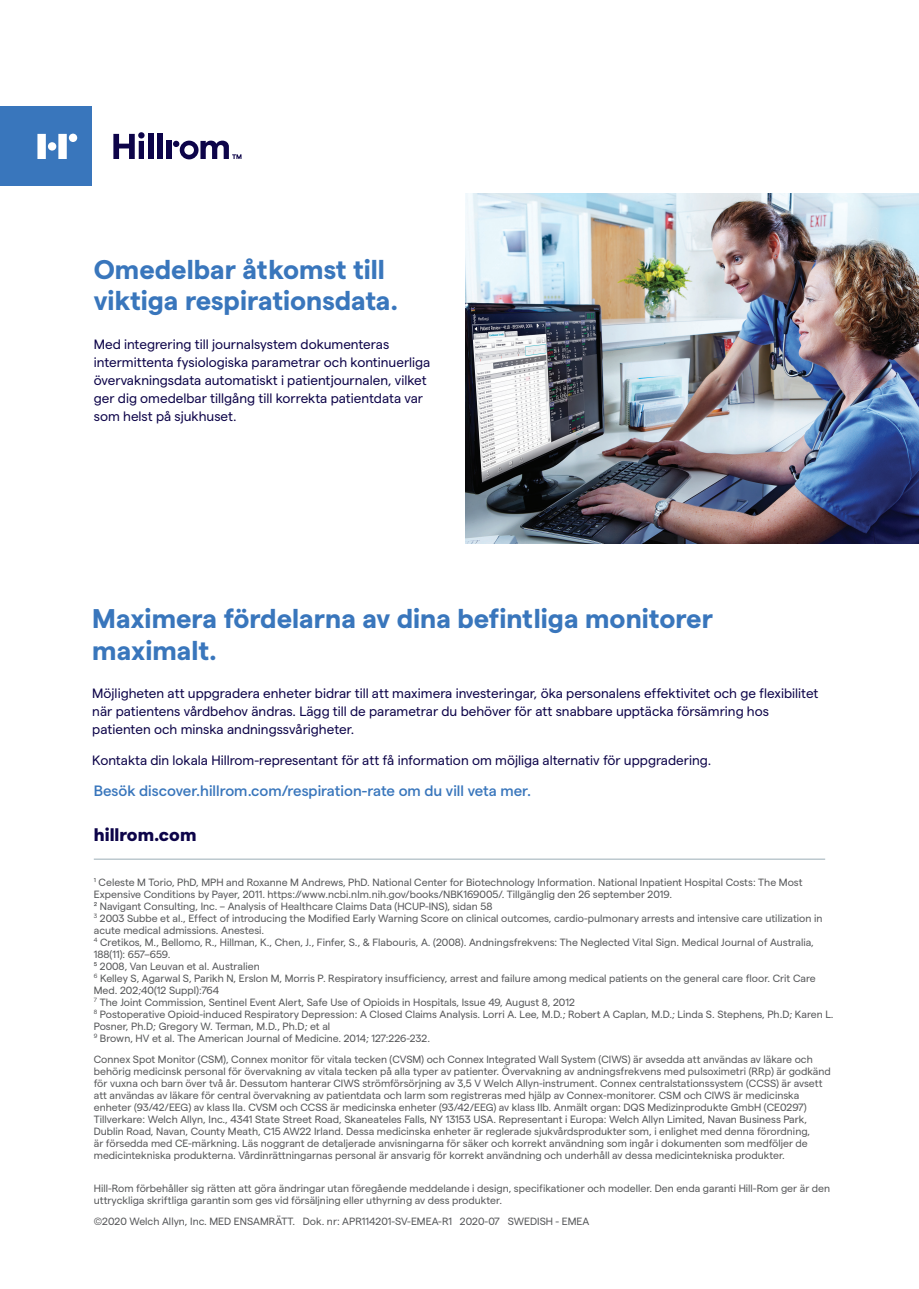
<style>
.page{position:relative;width:919px;height:1289px;background:#fff}
.page>*{position:absolute;margin:0;border:0;box-sizing:border-box;transform-origin:0 0}
.t1{font:700 27px/31.5px "Matter";color:#3976bc}
.t2{font:800 18px "Matter";color:#0d0449}
.t3{font:500 15px "Matter";color:#3976bc}
.t4{font:13.5px/18px "Matter";color:#0d0449}
.t5{font:10.5px/12px "Matter";color:#57585a}
</style>
<div class="page">
<div style="left:0;top:107px;width:28px;height:79px;background:#3976bc"></div>
<div style="left:13px;top:107px;width:79px;height:79px;background:#3976bc"></div>
<svg style="left:37px;top:134px;width:9px;height:25px"></svg>
<svg style="left:58px;top:134px;width:9px;height:25px"></svg>
<div style="left:69px;top:134px;width:8px;height:8px;background:#fff;border-radius:50%"></div>
<div style="left:148px;top:134px;width:5px;height:25px;background:#0d0449"></div>
<div style="left:157px;top:134px;width:5px;height:25px;background:#0d0449"></div>
<div style="left:166px;top:141px;width:6px;height:18px;background:#0d0449"></div>
<svg style="left:113px;top:132px;width:31px;height:27px"></svg>
<div style="left:48px;top:142px;width:8px;height:9px;background:#fff;border-radius:50%"></div>
<svg style="left:173px;top:141px;width:68px;height:18px"></svg>
<hr style="left:94px;top:858px;width:731px;height:1px;background:#9badb7">
<img style="left:465px;top:193px;width:453px;height:351px">
<h1 class="t1" style="left:94px;top:251px;width:306px">Omedelbar åtkomst till viktiga respirationsdata.</h1>
<p class="t4" style="left:94px;top:334px;width:338px">Med integrering till journalsystem dokumenteras intermittenta fysiologiska parametrar och kontinuerliga övervakningsdata automatiskt i patientjournalen, vilket ger dig omedelbar tillgång till korrekta patientdata var som helst på sjukhuset.</p>
<h1 class="t1" style="left:92px;top:600px;width:622px">Maximera fördelarna av dina befintliga monitorer maximalt.</h1>
<p class="t4" style="left:92px;top:683px;width:727px">Möjligheten att uppgradera enheter bidrar till att maximera investeringar, öka personalens effektivitet och ge flexibilitet när patientens vårdbehov ändras. Lägg till de parametrar du behöver för att snabbare upptäcka försämring hos patienten och minska andningssvårigheter.</p>
<p class="t4" style="left:92px;top:750px;width:620px">Kontakta din lokala Hillrom-representant för att få information om möjliga alternativ för uppgradering.</p>
<h3 class="t3" style="left:94px;top:779px;width:439px">Besök discover.hillrom.com/respiration-rate om du vill veta mer.</h3>
<h2 class="t2" style="left:94px;top:821px;width:104px">hillrom.com</h2>
<p class="t5" style="left:94px;top:875px;width:741px">¹ Celeste M Torio, PhD, MPH and Roxanne M Andrews, PhD. National Center for Biotechnology Information. National Inpatient Hospital Costs: The Most Expensive Conditions by Payer, 2011. https://www.ncbi.nlm.nih.gov/books/NBK169005/. Tillgänglig den 26 september 2019.<br>² Navigant Consulting, Inc. – Analysis of Healthcare Claims Data (HCUP-INS), sidan 58<br><sup>3</sup> 2003 Subbe et al., Effect of introducing the Modified Early Warning Score on clinical outcomes, cardio-pulmonary arrests and intensive care utilization in acute medical admissions. Anestesi.<br><sup>4</sup> Cretikos, M., Bellomo, R., Hillman, K., Chen, J., Finfer, S., &amp; Flabouris, A. (2008). Andningsfrekvens: The Neglected Vital Sign. Medical Journal of Australia, 188(11): 657–659.<br>5 2008, Van Leuvan et al. Australien<br><sup>6</sup> Kelley S, Agarwal S, Parikh N, Erslon M, Morris P. Respiratory insufficiency, arrest and failure among medical patients on the general care floor. Crit Care Med. 202;40(12 Suppl):764<br><sup>7</sup> The Joint Commission, Sentinel Event Alert, Safe Use of Opioids in Hospitals, Issue 49, August 8, 2012<br><sup>8</sup> Postoperative Opioid-induced Respiratory Depression: A Closed Claims Analysis. Lorri A. Lee, M.D.; Robert A Caplan, M.D.; Linda S. Stephens, Ph.D; Karen L.<br>Posner, Ph.D; Gregory W. Terman, M.D., Ph.D; et al<br><sup>9</sup> Brown, HV et al. The American Journal of Medicine. 2014; 127:226-232.</p>
<p class="t5" style="left:94px;top:1052px;width:738px">Connex Spot Monitor (CSM), Connex monitor för vitala tecken (CVSM) och Connex Integrated Wall System (CIWS) är avsedda att användas av läkare och behörig medicinsk personal för övervakning av vitala tecken på alla typer av patienter. Övervakning av andningsfrekvens med pulsoximetri (RRp) är godkänd för vuxna och barn över två år. Dessutom hanterar CIWS strömförsörjning av 3,5 V Welch Allyn-instrument. Connex centralstationssystem (CCSS) är avsett att användas av läkare för central övervakning av patientdata och larm som registreras med hjälp av Connex-monitorer. CSM och CIWS är medicinska enheter (93/42/EEG) av klass IIa. CVSM och CCSS är medicinska enheter (93/42/EEG) av klass IIb. Anmält organ: DQS Medizinprodukte GmbH (CE0297)<br>Tillverkare: Welch Allyn, Inc., 4341 State Street Road, Skaneateles Falls, NY 13153 USA. Representant i Europa: Welch Allyn Limited, Navan Business Park, Dublin Road, Navan, County Meath, C15 AW22 Irland. Dessa medicinska enheter är reglerade sjukvårdsprodukter som, i enlighet med denna förordning,<br>är försedda med CE-märkning. Läs noggrant de detaljerade anvisningarna för säker och korrekt användning som ingår i dokumenten som medföljer de medicintekniska produkterna. Vårdinrättningarnas personal är ansvarig för korrekt användning och underhåll av dessa medicintekniska produkter.</p>
<p class="t5" style="left:94px;top:1181px;width:737px">Hill-Rom förbehåller sig rätten att göra ändringar utan föregående meddelande i design, specifikationer och modeller. Den enda garanti Hill-Rom ger är den uttryckliga skriftliga garantin som ges vid försäljning eller uthyrning av dess produkter.</p>
<p class="t5" style="left:94px;top:1214px;width:497px">©2020 Welch Allyn, Inc. MED ENSAMRÄTT. Dok. nr: APR114201-SV-EMEA-R1 2020-07 SWEDISH - EMEA</p>
</div>
